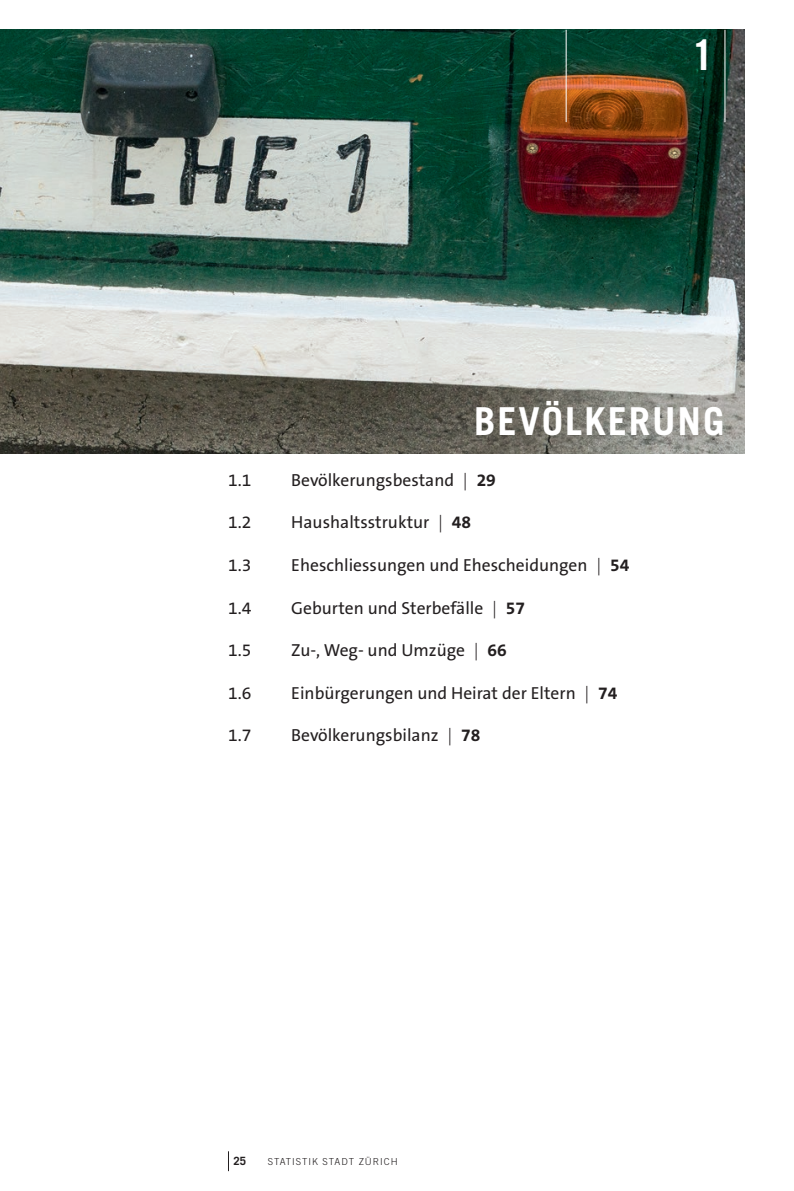
<style>
.page{position:relative;width:794px;height:1191px;background:#fff}
.page>*{position:absolute;margin:0;border:0;box-sizing:border-box;transform-origin:0 0}
._301-TOC-kapitelzahl{font:700 42px "Trade Gothic LT Std";color:#fff}
._300-TOC-kapiteltite{font:700 38.5px "Trade Gothic LT Std";letter-spacing:.05em;color:#fff}
._920-I-kapitelindex{font:17.5px "The Sans OT5 Plain";color:#231f20}
._410-pagina{font:700 11.38px "Trade Gothic LT Std";color:#231f20}
._411-fusssteg{font:300 9.62px "Trade Gothic LT Std";letter-spacing:.1em;color:#231f20}
.s1{font-family:"The Sans OT3";font-weight:300}
.s2{font-family:"The Sans OT7";font-weight:700}
</style>
<div class="page">
<img style="left:0;top:30px;width:744px;height:423px">
<hr style="left:566px;top:30px;width:1px;height:92px;background:#fff">
<hr style="left:724px;top:30px;width:1px;height:92px;background:#fff">
<svg style="left:228px;top:1151px;width:1px;height:20px"></svg>
<p class="_301-TOC-kapitelzahl" style="left:691px;top:29px;width:25px">1</p>
<p class="_300-TOC-kapiteltite" style="left:474px;top:397px;width:252px">BEVÖLKERUNG</p>
<p class="_920-I-kapitelindex" style="left:228px;top:469px;width:25px">1.1</p>
<p class="_920-I-kapitelindex" style="left:291px;top:469px;width:206px">Bevölkerungsbestand <span class="s1">|</span> <span class="s2">29</span></p>
<p class="_920-I-kapitelindex" style="left:228px;top:511px;width:25px">1.2</p>
<p class="_920-I-kapitelindex" style="left:291px;top:511px;width:181px">Haushaltsstruktur <span class="s1">|</span> <span class="s2">48</span></p>
<p class="_920-I-kapitelindex" style="left:228px;top:554px;width:25px">1.3</p>
<p class="_920-I-kapitelindex" style="left:291px;top:554px;width:339px">Eheschliessungen und Ehescheidungen <span class="s1">|</span> <span class="s2">54</span></p>
<p class="_920-I-kapitelindex" style="left:228px;top:596px;width:25px">1.4</p>
<p class="_920-I-kapitelindex" style="left:291px;top:596px;width:235px">Geburten und Sterbefälle <span class="s1">|</span> <span class="s2">57</span></p>
<p class="_920-I-kapitelindex" style="left:228px;top:639px;width:25px">1.5</p>
<p class="_920-I-kapitelindex" style="left:291px;top:639px;width:217px">Zu-, Weg- und Umzüge <span class="s1">|</span> <span class="s2">66</span></p>
<p class="_920-I-kapitelindex" style="left:228px;top:681px;width:25px">1.6</p>
<p class="_920-I-kapitelindex" style="left:291px;top:681px;width:328px">Einbürgerungen und Heirat der Eltern <span class="s1">|</span> <span class="s2">74</span></p>
<p class="_920-I-kapitelindex" style="left:228px;top:724px;width:25px">1.7</p>
<p class="_920-I-kapitelindex" style="left:291px;top:724px;width:190px">Bevölkerungsbilanz <span class="s1">|</span> <span class="s2">78</span></p>
<p class="_410-pagina" style="left:233px;top:1153px;width:14px">25</p>
<p class="_411-fusssteg" style="left:268px;top:1155px;width:131px">STATISTIK STADT ZÜRICH</p>
</div>
